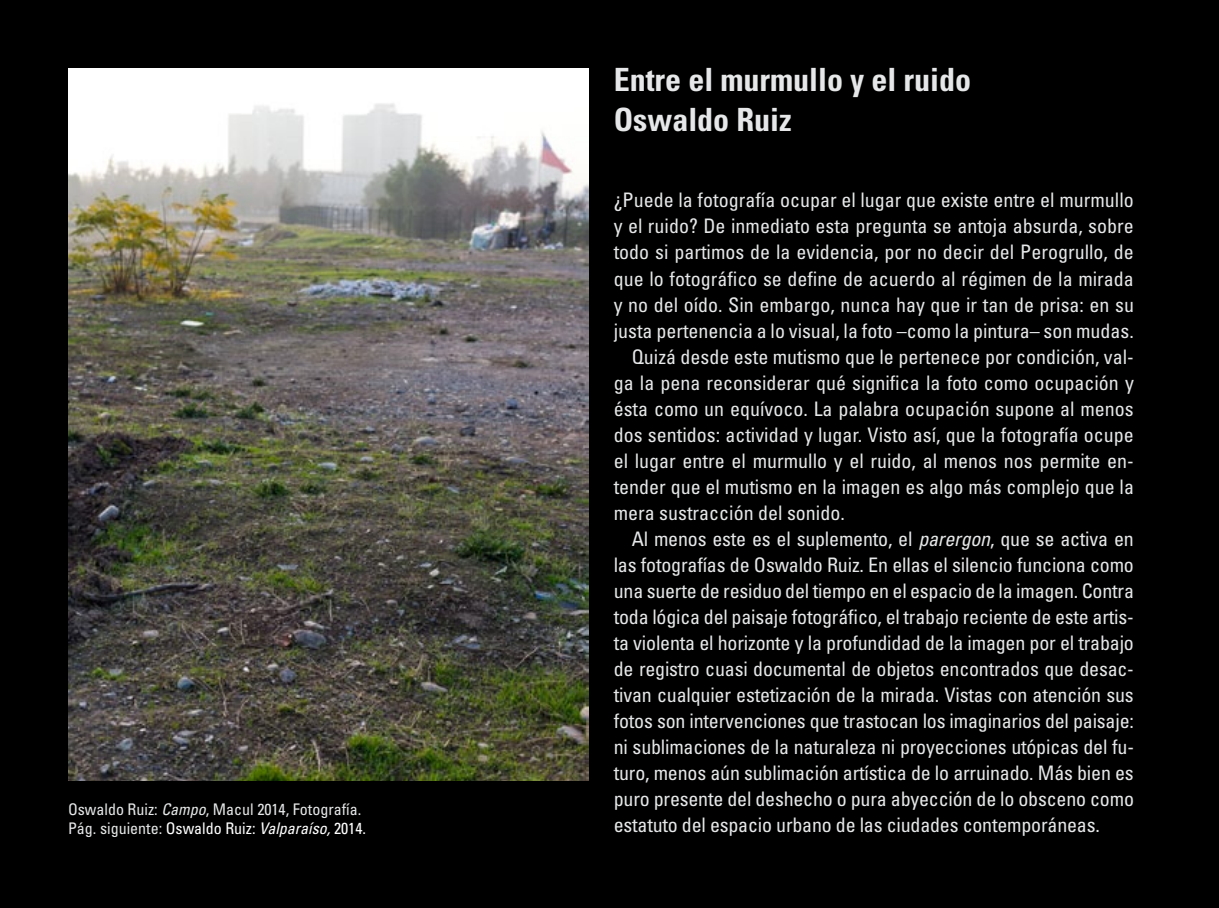
<style>
.page{position:relative;width:1219px;height:908px;background:#fff}
.page>*{position:absolute;margin:0;border:0;box-sizing:border-box;transform-origin:0 0}
.t1{font:700 condensed 32px/40px "Univers LT Std";color:#e6e7e8}
.t2{font:condensed 20px "Univers LT Std";letter-spacing:-.01em;color:#e6e7e8}
.t3{font:condensed 16px/19.2px "Univers LT Std";color:#e6e7e8}
.s1{font-style:italic}
.s2{color:#fff}
.s3{font-style:italic;color:#fff}
</style>
<div class="page">
<div style="left:0;top:0;width:1219px;height:907px;background:#000"></div>
<img style="left:68px;top:68px;width:521px;height:712px">
<p class="t3" style="left:68px;top:799px;width:299px">Oswaldo Ruiz: <span class="s1">Campo</span>, Macul 2014, Fotografía.<br>Pág. siguiente: <span class="s2">Oswaldo Ruiz:</span> <span class="s3">Valparaíso,</span> <span class="s2">2014.</span></p>
<h1 class="t1" style="left:614px;top:60px;width:359px">Entre el murmullo y el ruido<br>Oswaldo Ruiz</h1>
<p class="t2" style="left:614px;top:187px;width:522px">¿Puede la fotografía ocupar el lugar que existe entre el murmullo</p>
<p class="t2" style="left:614px;top:213px;width:522px">y el ruido? De inmediato esta pregunta se antoja absurda, sobre</p>
<p class="t2" style="left:614px;top:239px;width:522px">todo si partimos de la evidencia, por no decir del Perogrullo, de</p>
<p class="t2" style="left:614px;top:265px;width:522px">que lo fotográfico se define de acuerdo al régimen de la mirada</p>
<p class="t2" style="left:614px;top:291px;width:522px">y no del oído. Sin embargo, nunca hay que ir tan de prisa: en su</p>
<p class="t2" style="left:614px;top:317px;width:522px">justa pertenencia a lo visual, la foto –como la pintura– son mudas.</p>
<p class="t2" style="left:632px;top:343px;width:504px">Quizá desde este mutismo que le pertenece por condición, val-</p>
<p class="t2" style="left:614px;top:369px;width:522px">ga la pena reconsiderar qué significa la foto como ocupación y</p>
<p class="t2" style="left:614px;top:395px;width:522px">ésta como un equívoco. La palabra ocupación supone al menos</p>
<p class="t2" style="left:614px;top:421px;width:522px">dos sentidos: actividad y lugar. Visto así, que la fotografía ocupe</p>
<p class="t2" style="left:614px;top:447px;width:522px">el lugar entre el murmullo y el ruido, al menos nos permite en-</p>
<p class="t2" style="left:614px;top:473px;width:522px">tender que el mutismo en la imagen es algo más complejo que la</p>
<p class="t2" style="left:614px;top:499px;width:233px">mera sustracción del sonido.</p>
<p class="t2" style="left:632px;top:525px;width:504px">Al menos este es el suplemento, el <span class="s1">parergon</span>, que se activa en</p>
<p class="t2" style="left:614px;top:551px;width:522px">las fotografías de Oswaldo Ruiz. En ellas el silencio funciona como</p>
<p class="t2" style="left:614px;top:577px;width:522px">una suerte de residuo del tiempo en el espacio de la imagen. Contra</p>
<p class="t2" style="left:614px;top:603px;width:522px">toda lógica del paisaje fotográfico, el trabajo reciente de este artis-</p>
<p class="t2" style="left:614px;top:629px;width:522px">ta violenta el horizonte y la profundidad de la imagen por el trabajo</p>
<p class="t2" style="left:614px;top:655px;width:522px">de registro cuasi documental de objetos encontrados que desac-</p>
<p class="t2" style="left:614px;top:681px;width:522px">tivan cualquier estetización de la mirada. Vistas con atención sus</p>
<p class="t2" style="left:614px;top:707px;width:522px">fotos son intervenciones que trastocan los imaginarios del paisaje:</p>
<p class="t2" style="left:614px;top:733px;width:522px">ni sublimaciones de la naturaleza ni proyecciones utópicas del fu-</p>
<p class="t2" style="left:614px;top:759px;width:522px">turo, menos aún sublimación artística de lo arruinado. Más bien es</p>
<p class="t2" style="left:614px;top:785px;width:522px">puro presente del deshecho o pura abyección de lo obsceno como</p>
<p class="t2" style="left:614px;top:811px;width:488px">estatuto del espacio urbano de las ciudades contemporáneas.</p>
</div>
